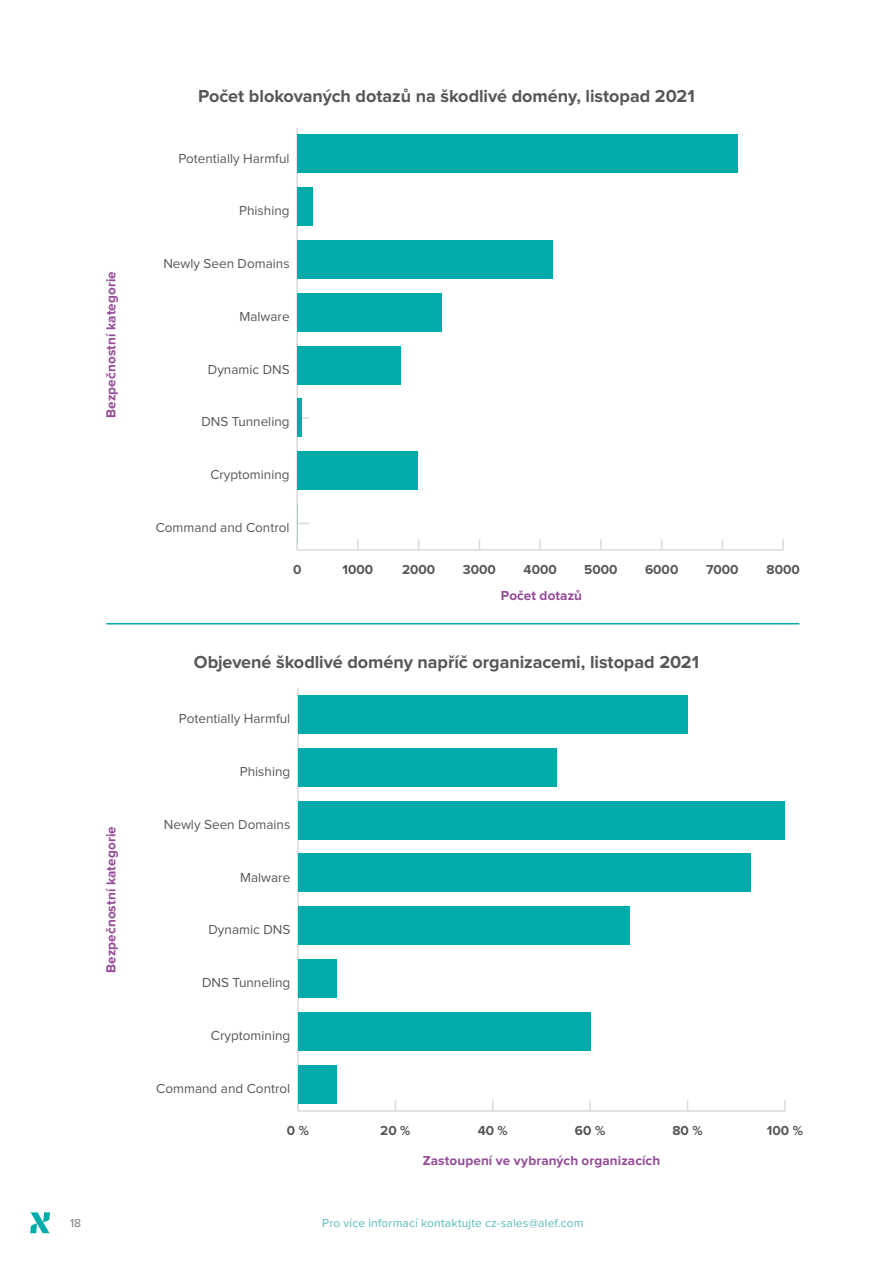
<style>
.page{position:relative;width:893px;height:1263px;background:#fff}
.page>*{position:absolute;margin:0;border:0;box-sizing:border-box;transform-origin:0 0}
.t1{font:700 18px "Proxima Nova";letter-spacing:-.005em;color:#575756}
.t2{font:13.5px "Proxima Nova";color:#575756}
.t3{font:700 13.5px "Proxima Nova";letter-spacing:.01em;color:#954b97}
.t4{font:700 13.5px "Proxima Nova";color:#575756}
.t5{font:12px "Proxima Nova";letter-spacing:.015em;color:#55bdba}
.t6{font:12px "Proxima Nova";color:#787878}
</style>
<div class="page">
<hr style="left:297px;top:549px;width:486px;height:2px;background:#dadada">
<svg style="left:357px;top:539px;width:2px;height:10px"></svg>
<svg style="left:539px;top:539px;width:2px;height:10px"></svg>
<svg style="left:600px;top:539px;width:2px;height:10px"></svg>
<svg style="left:782px;top:539px;width:2px;height:11px"></svg>
<hr style="left:296px;top:128px;width:2px;height:422px;background:#dadada">
<svg style="left:297px;top:523px;width:12px;height:1px"></svg>
<svg style="left:302px;top:417px;width:7px;height:2px"></svg>
<div style="left:297px;top:135px;width:441px;height:38px;background:#00aca9"></div>
<div style="left:297px;top:188px;width:15px;height:38px;background:#00aca9"></div>
<div style="left:297px;top:241px;width:255px;height:38px;background:#00aca9"></div>
<div style="left:297px;top:293px;width:145px;height:38px;background:#00aca9"></div>
<div style="left:297px;top:346px;width:103px;height:38px;background:#00aca9"></div>
<div style="left:297px;top:399px;width:5px;height:38px;background:#00aca9"></div>
<div style="left:297px;top:452px;width:121px;height:38px;background:#00aca9"></div>
<hr style="left:298px;top:1110px;width:487px;height:2px;background:#dadada">
<svg style="left:589px;top:1100px;width:2px;height:10px"></svg>
<svg style="left:784px;top:1100px;width:2px;height:11px"></svg>
<hr style="left:297px;top:688px;width:2px;height:423px;background:#dadada">
<div style="left:298px;top:695px;width:389px;height:38px;background:#00aca9"></div>
<div style="left:298px;top:748px;width:258px;height:38px;background:#00aca9"></div>
<div style="left:298px;top:801px;width:487px;height:38px;background:#00aca9"></div>
<div style="left:298px;top:854px;width:453px;height:38px;background:#00aca9"></div>
<div style="left:298px;top:907px;width:331px;height:38px;background:#00aca9"></div>
<div style="left:298px;top:960px;width:39px;height:38px;background:#00aca9"></div>
<div style="left:298px;top:1012px;width:292px;height:39px;background:#00aca9"></div>
<div style="left:298px;top:1065px;width:39px;height:38px;background:#00aca9"></div>
<svg style="left:30px;top:1212px;width:20px;height:21px"></svg>
<hr style="left:106px;top:623px;width:693px;height:1px;background:#00aca9">
<h1 class="t1" style="left:198px;top:88px;width:498px">Počet blokovaných dotazů na škodlivé domény, listopad 2021</h1>
<p class="t2" style="left:178px;top:152px;width:113px">Potentially Harmful</p>
<p class="t3" style="left:105px;top:418px;width:148px;rotate:-90deg">Bezpečnostní kategorie</p>
<p class="t3" style="left:105px;top:973px;width:148px;rotate:-90deg">Bezpečnostní kategorie</p>
<p class="t2" style="left:239px;top:205px;width:52px">Phishing</p>
<p class="t2" style="left:163px;top:257px;width:128px">Newly Seen Domains</p>
<p class="t2" style="left:239px;top:310px;width:52px">Malware</p>
<p class="t2" style="left:208px;top:363px;width:83px">Dynamic DNS</p>
<p class="t2" style="left:201px;top:416px;width:90px">DNS Tunneling</p>
<p class="t2" style="left:210px;top:468px;width:81px">Cryptomining</p>
<p class="t2" style="left:156px;top:521px;width:135px">Command and Control</p>
<p class="t4" style="left:293px;top:563px;width:10px">0</p>
<p class="t4" style="left:343px;top:563px;width:32px">1000</p>
<p class="t4" style="left:402px;top:563px;width:35px">2000</p>
<p class="t4" style="left:463px;top:563px;width:35px">3000</p>
<p class="t4" style="left:524px;top:563px;width:35px">4000</p>
<p class="t4" style="left:584px;top:563px;width:35px">5000</p>
<p class="t4" style="left:645px;top:563px;width:35px">6000</p>
<p class="t4" style="left:706px;top:563px;width:34px">7000</p>
<p class="t4" style="left:766px;top:563px;width:35px">8000</p>
<p class="t3" style="left:501px;top:590px;width:83px">Počet dotazů</p>
<h1 class="t1" style="left:194px;top:654px;width:507px">Objevené škodlivé domény napříč organizacemi, listopad 2021</h1>
<p class="t2" style="left:179px;top:712px;width:113px">Potentially Harmful</p>
<p class="t2" style="left:240px;top:765px;width:52px">Phishing</p>
<p class="t2" style="left:164px;top:818px;width:128px">Newly Seen Domains</p>
<p class="t2" style="left:240px;top:871px;width:52px">Malware</p>
<p class="t2" style="left:208px;top:924px;width:83px">Dynamic DNS</p>
<p class="t2" style="left:202px;top:977px;width:90px">DNS Tunneling</p>
<p class="t2" style="left:211px;top:1029px;width:81px">Cryptomining</p>
<p class="t2" style="left:156px;top:1082px;width:136px">Command and Control</p>
<p class="t4" style="left:287px;top:1124px;width:24px">0 %</p>
<p class="t4" style="left:380px;top:1124px;width:32px">20 %</p>
<p class="t4" style="left:478px;top:1124px;width:32px">40 %</p>
<p class="t4" style="left:575px;top:1124px;width:32px">60 %</p>
<p class="t4" style="left:672px;top:1124px;width:32px">80 %</p>
<p class="t4" style="left:767px;top:1124px;width:38px">100 %</p>
<p class="t3" style="left:423px;top:1154px;width:239px">Zastoupení ve vybraných organizacích</p>
<p class="t6" style="left:70px;top:1218px;width:13px">18</p>
<p class="t5" style="left:322px;top:1217px;width:263px">Pro více informací kontaktujte cz-sales@alef.com</p>
</div>
